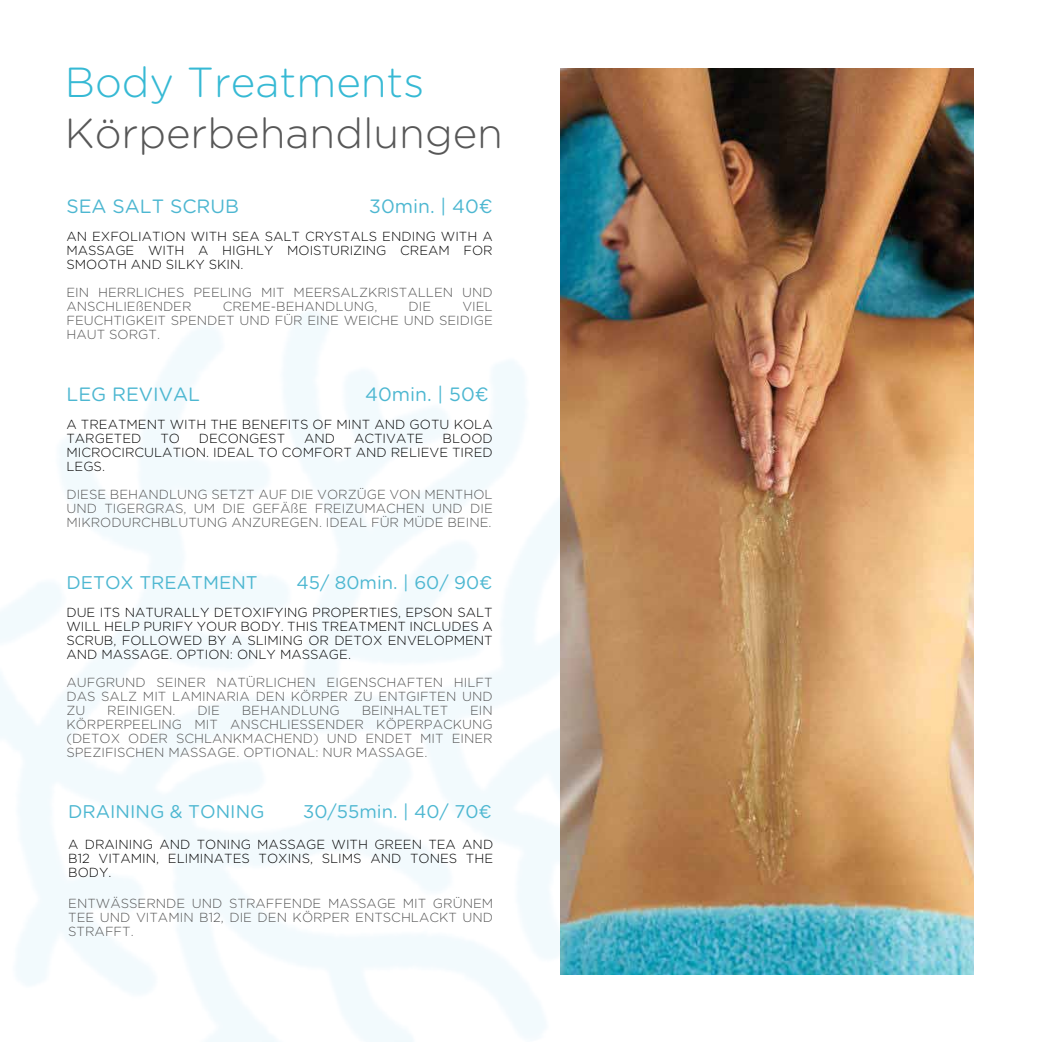
<style>
.page{position:relative;width:1042px;height:1042px;background:#fff}
.page>*{position:absolute;margin:0;border:0;box-sizing:border-box;transform-origin:0 0}
.t1{font:300 42px "Gotham Rounded";color:#575757}
.t2{font:300 42px "Gotham Rounded";color:#36b9d4}
.t3{font:19.25px "Gotham Rounded";color:#4db7d1}
.t4{font:18.38px "Gotham Rounded";color:#4db7d1}
.t5{font:300 13.12px/14px "Gotham Rounded";color:#575757;text-align:justify}
.t6{font:300 13.12px/14px "Gotham Rounded";color:#040404;text-align:justify}
</style>
<div class="page">
<img style="left:560px;top:68px;width:413px;height:907px">
<h1 class="t2" style="left:65px;top:55px;width:361px">Body Treatments</h1>
<h1 class="t1" style="left:65px;top:105px;width:440px">Körperbehandlungen</h1>
<h2 class="t3" style="left:66px;top:193px;width:174px">SEA SALT SCRUB</h2>
<h2 class="t3" style="left:369px;top:193px;width:125px">30min. | 40€</h2>
<p class="t6" style="left:66px;top:229px;width:428px">AN EXFOLIATION WITH SEA SALT CRYSTALS ENDING WITH A MASSAGE WITH A HIGHLY MOISTURIZING CREAM FOR SMOOTH AND SILKY SKIN.</p>
<p class="t5" style="left:66px;top:285px;width:428px">EIN HERRLICHES PEELING MIT MEERSALZKRISTALLEN UND<br>ANSCHLIEßENDER</p>
<p class="t5" style="left:223px;top:299px;width:156px">CREME-BEHANDLUNG,</p>
<p class="t5" style="left:408px;top:299px;width:24px">DIE</p>
<p class="t5" style="left:66px;top:299px;width:428px;text-indent:396px">VIEL FEUCHTIGKEIT SPENDET UND FÜR EINE WEICHE UND SEIDIGE HAUT SORGT.</p>
<h2 class="t3" style="left:66px;top:381px;width:135px">LEG REVIVAL</h2>
<h2 class="t3" style="left:365px;top:381px;width:125px">40min. | 50€</h2>
<p class="t6" style="left:66px;top:416px;width:428px">A TREATMENT WITH THE BENEFITS OF MINT AND GOTU KOLA<br>TARGETED</p>
<p class="t6" style="left:66px;top:430px;width:428px;text-indent:376px">BLOOD MICROCIRCULATION. IDEAL TO COMFORT AND RELIEVE TIRED LEGS.</p>
<p class="t5" style="left:66px;top:486px;width:428px">DIESE BEHANDLUNG SETZT AUF DIE VORZÜGE VON MENTHOL UND TIGERGRAS, UM DIE GEFÄßE FREIZUMACHEN UND DIE MIKRODURCHBLUTUNG ANZUREGEN. IDEAL FÜR MÜDE BEINE.</p>
<p class="t6" style="left:160px;top:430px;width:21px">TO</p>
<p class="t6" style="left:199px;top:430px;width:88px">DECONGEST</p>
<p class="t6" style="left:304px;top:430px;width:33px">AND</p>
<p class="t6" style="left:354px;top:430px;width:71px">ACTIVATE</p>
<h3 class="t4" style="left:66px;top:570px;width:193px">DETOX TREATMENT</h3>
<h3 class="t4" style="left:296px;top:570px;width:197px">45/ 80min. | 60/ 90€</h3>
<p class="t6" style="left:66px;top:605px;width:428px">DUE ITS NATURALLY DETOXIFYING PROPERTIES, EPSON SALT WILL HELP PURIFY YOUR BODY. THIS TREATMENT INCLUDES A SCRUB, FOLLOWED BY A SLIMING OR DETOX ENVELOPMENT AND MASSAGE. OPTION: ONLY MASSAGE.</p>
<p class="t5" style="left:66px;top:675px;width:428px">AUFGRUND SEINER NATÜRLICHEN EIGENSCHAFTEN HILFT DAS SALZ MIT LAMINARIA DEN KÖRPER ZU ENTGIFTEN UND ZU</p>
<p class="t5" style="left:107px;top:703px;width:70px">REINIGEN.</p>
<p class="t5" style="left:197px;top:703px;width:24px">DIE</p>
<p class="t5" style="left:242px;top:703px;width:100px">BEHANDLUNG</p>
<p class="t5" style="left:362px;top:703px;width:88px">BEINHALTET</p>
<p class="t5" style="left:66px;top:703px;width:428px;text-indent:403px">EIN KÖRPERPEELING MIT ANSCHLIESSENDER KÖPERPACKUNG (DETOX ODER SCHLANKMACHEND) UND ENDET MIT EINER SPEZIFISCHEN MASSAGE. OPTIONAL: NUR MASSAGE.</p>
<h3 class="t4" style="left:68px;top:799px;width:198px">DRAINING &amp; TONING</h3>
<h3 class="t4" style="left:303px;top:799px;width:190px">30/55min. | 40/ 70€</h3>
<p class="t6" style="left:68px;top:837px;width:426px">A DRAINING AND TONING MASSAGE WITH GREEN TEA AND B12 VITAMIN, ELIMINATES TOXINS, SLIMS AND TONES THE BODY.</p>
<p class="t5" style="left:68px;top:896px;width:426px">ENTWÄSSERNDE UND STRAFFENDE MASSAGE MIT GRÜNEM TEE UND VITAMIN B12, DIE DEN KÖRPER ENTSCHLACKT UND STRAFFT.</p>
</div>
